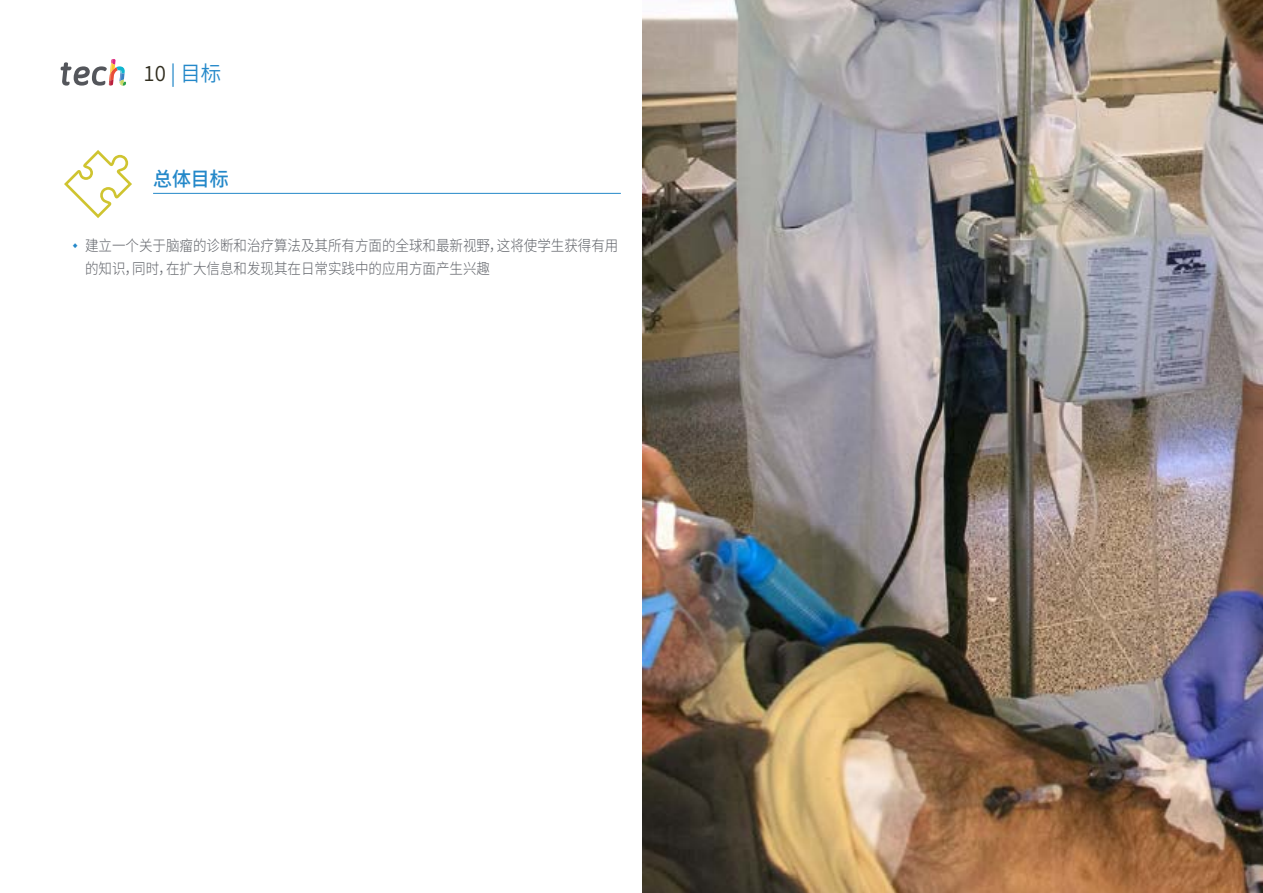
<style>
.page{position:relative;width:1263px;height:893px;background:#fff}
.page>*{position:absolute;margin:0;border:0;box-sizing:border-box;transform-origin:0 0}
.t1{font:21px "Source Han Sans CN";color:#2488c9}
.t2{font:500 19.5px "Source Han Sans CN";color:#2488c9}
.t3{font:300 15px/22.5px "Source Han Sans CN";color:#61646a;scale:.9 1}
.s1{color:#312e20}
</style>
<div class="page">
<hr style="left:153px;top:193px;width:468px;height:1px;background:#2488c9">
<svg style="left:64px;top:150px;width:68px;height:68px"></svg>
<img style="left:642px;top:0;width:621px;height:893px">
<svg style="left:61px;top:59px;width:65px;height:27px"></svg>
<h1 class="t1" style="left:144px;top:61px;width:79px"><span class="s1">10</span> | 目标</h1>
<h2 class="t2" style="left:153px;top:168px;width:77px">总体目标</h2>
<p class="t3" style="left:85px;top:235px;width:594px">建立一个关于脑瘤的诊断和治疗算法及其所有方面的全球和最新视野，这将使学生获得有用的知识，同时，在扩大信息和发现其在日常实践中的应用方面产生兴趣</p>
</div>
